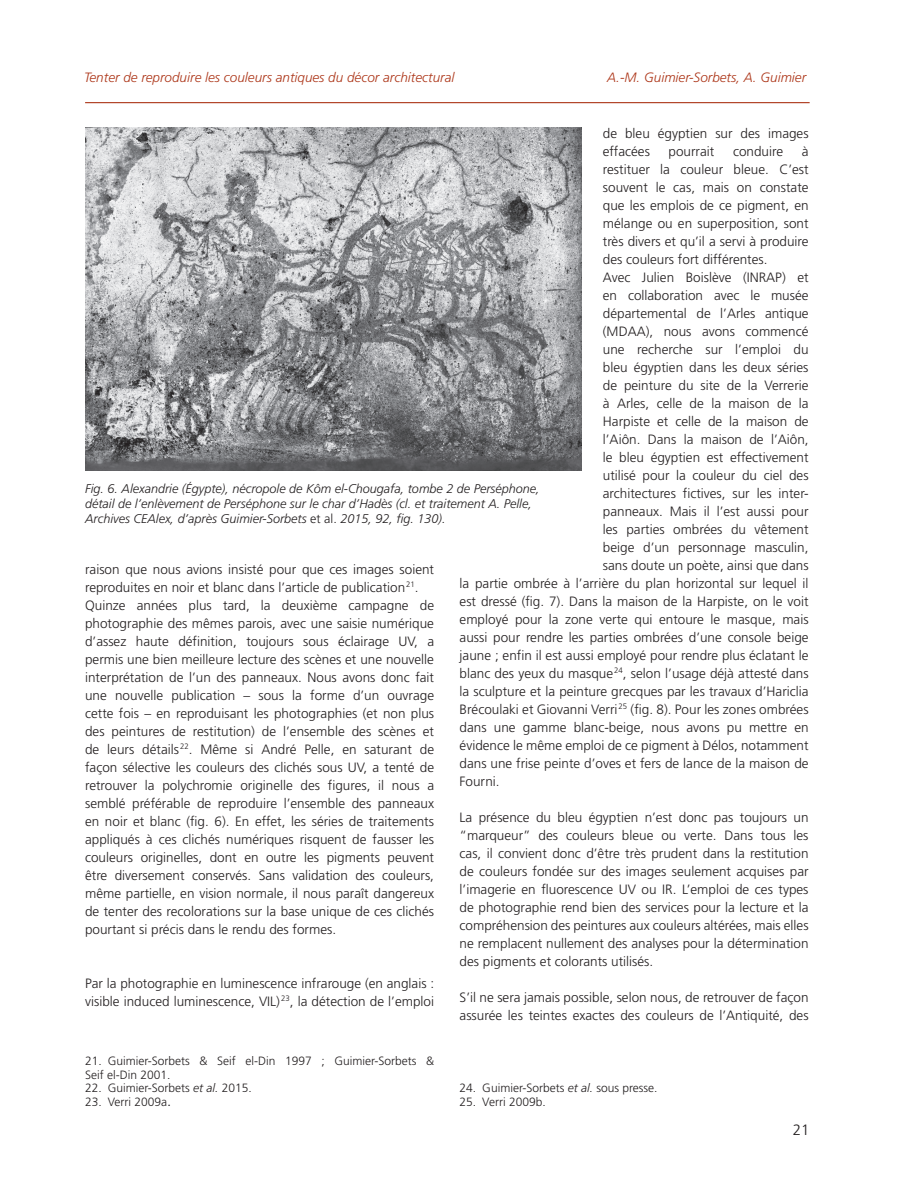
<style>
.page{position:relative;width:915px;height:1191px;background:#fff}
.page>*{position:absolute;margin:0;border:0;box-sizing:border-box;transform-origin:0 0}
.t1{font:300 15px "Frutiger LT Std";color:#231f20}
.t2{font:300 13.5px/18px "Frutiger LT Std";color:#231f20}
.t3{font:italic 300 13.5px "Frutiger LT Std";color:#ad371a}
.t4{font:italic 300 12.6px/15.1px "Frutiger LT Std";color:#231f20}
.t5{font:300 12px/13.5px "Frutiger LT Std";color:#231f20}
.s1{font-style:normal}
.s2{font-style:italic}
.s3{font-size:15px;color:#171419}
</style>
<div class="page">
<hr style="left:85px;top:102px;width:724px;height:1px;background:#ad371a">
<img style="left:85px;top:128px;width:496px;height:342px">
<p class="t3" style="left:84px;top:70px;width:372px">Tenter de reproduire les couleurs antiques du décor architectural</p>
<p class="t3" style="left:607px;top:70px;width:200px">A.-M. Guimier-Sorbets, A. Guimier</p>
<p class="t2" style="left:602px;top:124px;width:207px">de bleu égyptien sur des images effacées</p>
<p class="t2" style="left:668px;top:142px;width:47px">pourrait</p>
<p class="t2" style="left:732px;top:142px;width:52px">conduire</p>
<p class="t2" style="left:801px;top:142px;width:8px">à</p>
<p class="t2" style="left:602px;top:160px;width:207px">restituer la couleur bleue. C’est</p>
<p class="t2" style="left:602px;top:178px;width:207px">souvent le cas, mais on constate</p>
<p class="t2" style="left:602px;top:196px;width:207px">que les emplois de ce pigment, en</p>
<p class="t2" style="left:602px;top:214px;width:207px">mélange ou en superposition, sont</p>
<p class="t2" style="left:602px;top:232px;width:207px">très divers et qu’il a servi à produire</p>
<p class="t2" style="left:602px;top:250px;width:166px">des couleurs fort différentes.</p>
<p class="t2" style="left:602px;top:268px;width:207px">Avec Julien Boislève (INRAP) et</p>
<p class="t2" style="left:602px;top:286px;width:207px">en collaboration avec le musée</p>
<p class="t2" style="left:602px;top:304px;width:207px">départemental de l’Arles antique</p>
<p class="t2" style="left:602px;top:322px;width:207px">(MDAA), nous avons commencé</p>
<p class="t2" style="left:602px;top:340px;width:207px">une recherche sur l’emploi du</p>
<p class="t2" style="left:602px;top:358px;width:207px">bleu égyptien dans les deux séries</p>
<p class="t2" style="left:602px;top:376px;width:207px">de peinture du site de la Verrerie</p>
<p class="t2" style="left:602px;top:394px;width:207px">à Arles, celle de la maison de la</p>
<p class="t2" style="left:602px;top:412px;width:207px">Harpiste et celle de la maison de</p>
<p class="t2" style="left:602px;top:430px;width:207px">l’Aiôn. Dans la maison de l’Aiôn,</p>
<p class="t2" style="left:602px;top:448px;width:207px">le bleu égyptien est effectivement</p>
<p class="t2" style="left:602px;top:466px;width:207px">utilisé pour la couleur du ciel des</p>
<p class="t2" style="left:602px;top:484px;width:207px">architectures fictives, sur les inter-</p>
<p class="t2" style="left:602px;top:502px;width:207px">panneaux. Mais il l’est aussi pour</p>
<p class="t2" style="left:602px;top:520px;width:207px">les parties ombrées du vêtement</p>
<p class="t2" style="left:602px;top:538px;width:207px">beige d’un personnage masculin,</p>
<p class="t2" style="left:602px;top:556px;width:207px">sans doute un poète, ainsi que dans</p>
<p class="t2" style="left:459px;top:574px;width:350px">la partie ombrée à l’arrière du plan horizontal sur lequel il</p>
<p class="t2" style="left:459px;top:592px;width:350px">est dressé (fig. 7). Dans la maison de la Harpiste, on le voit</p>
<p class="t2" style="left:459px;top:610px;width:350px">employé pour la zone verte qui entoure le masque, mais</p>
<p class="t2" style="left:459px;top:628px;width:350px">aussi pour rendre les parties ombrées d’une console beige</p>
<p class="t2" style="left:459px;top:646px;width:350px">jaune ; enfin il est aussi employé pour rendre plus éclatant le</p>
<p class="t2" style="left:459px;top:664px;width:350px">blanc des yeux du masque<sup>24</sup>, selon l’usage déjà attesté dans</p>
<p class="t2" style="left:459px;top:682px;width:350px">la sculpture et la peinture grecques par les travaux d’Hariclia</p>
<p class="t2" style="left:459px;top:700px;width:350px">Brécoulaki et Giovanni Verri<sup>25</sup> (fig. 8). Pour les zones ombrées</p>
<p class="t2" style="left:459px;top:718px;width:350px">dans une gamme blanc-beige, nous avons pu mettre en</p>
<p class="t2" style="left:459px;top:736px;width:350px">évidence le même emploi de ce pigment à Délos, notamment</p>
<p class="t2" style="left:459px;top:754px;width:350px">dans une frise peinte d’oves et fers de lance de la maison de</p>
<p class="t2" style="left:459px;top:772px;width:42px">Fourni.</p>
<p class="t2" style="left:459px;top:808px;width:350px;text-align:justify">La présence du bleu égyptien n’est donc pas toujours un “marqueur” des couleurs bleue ou verte. Dans tous les cas, il convient donc d’être très prudent dans la restitution de couleurs fondée sur des images seulement acquises par l’imagerie en fluorescence UV ou IR. L’emploi de ces types de photographie rend bien des services pour la lecture et la compréhension des peintures aux couleurs altérées, mais elles ne remplacent nullement des analyses pour la détermination des pigments et colorants utilisés.</p>
<p class="t2" style="left:459px;top:988px;width:350px">S’il ne sera jamais possible, selon nous, de retrouver de façon assurée les teintes exactes des couleurs de l’Antiquité, des</p>
<p class="t4" style="left:85px;top:481px;width:456px">Fig. 6. Alexandrie (Égypte), nécropole de Kôm el-Chougafa, tombe 2 de Perséphone, détail de l’enlèvement de Perséphone sur le char d’Hadès (cl. et traitement A. Pelle,<br>Archives CEAlex, d’après Guimier-Sorbets <span class="s1">et al.</span> 2015, 92, fig. 130).</p>
<p class="t2" style="left:85px;top:560px;width:350px">raison que nous avions insisté pour que ces images soient reproduites en noir et blanc dans l’article de publication<sup>21</sup>.<br>Quinze années plus tard, la deuxième campagne de photographie des mêmes parois, avec une saisie numérique d’assez haute définition, toujours sous éclairage UV, a permis une bien meilleure lecture des scènes et une nouvelle interprétation de l’un des panneaux. Nous avons donc fait une nouvelle publication – sous la forme d’un ouvrage cette fois – en reproduisant les photographies (et non plus des peintures de restitution) de l’ensemble des scènes et de leurs détails<sup>22</sup>. Même si André Pelle, en saturant de façon sélective les couleurs des clichés sous UV, a tenté de retrouver la polychromie originelle des figures, il nous a semblé préférable de reproduire l’ensemble des panneaux en noir et blanc (fig. 6). En effet, les séries de traitements appliqués à ces clichés numériques risquent de fausser les couleurs originelles, dont en outre les pigments peuvent être diversement conservés. Sans validation des couleurs, même partielle, en vision normale, il nous paraît dangereux de tenter des recolorations sur la base unique de ces clichés pourtant si précis dans le rendu des formes.</p>
<p class="t2" style="left:85px;top:974px;width:350px">Par la photographie en luminescence infrarouge (en anglais : visible induced luminescence, VIL)<sup>23</sup>, la détection de l’emploi</p>
<p class="t5" style="left:85px;top:1054px;width:350px">21. Guimier-Sorbets &amp; Seif el-Din 1997 ; Guimier-Sorbets &amp;<br>Seif el‑Din 2001.</p>
<p class="t5" style="left:85px;top:1081px;width:168px">22. Guimier-Sorbets <span class="s2">et al.</span> 2015.</p>
<p class="t5" style="left:85px;top:1095px;width:88px">23. Verri 2009a<span class="s3">.</span></p>
<p class="t5" style="left:459px;top:1081px;width:199px">24. Guimier-Sorbets <span class="s2">et al.</span> sous presse.</p>
<p class="t5" style="left:459px;top:1095px;width:88px">25. Verri 2009b.</p>
<p class="t1" style="left:792px;top:1121px;width:18px">21</p>
</div>
